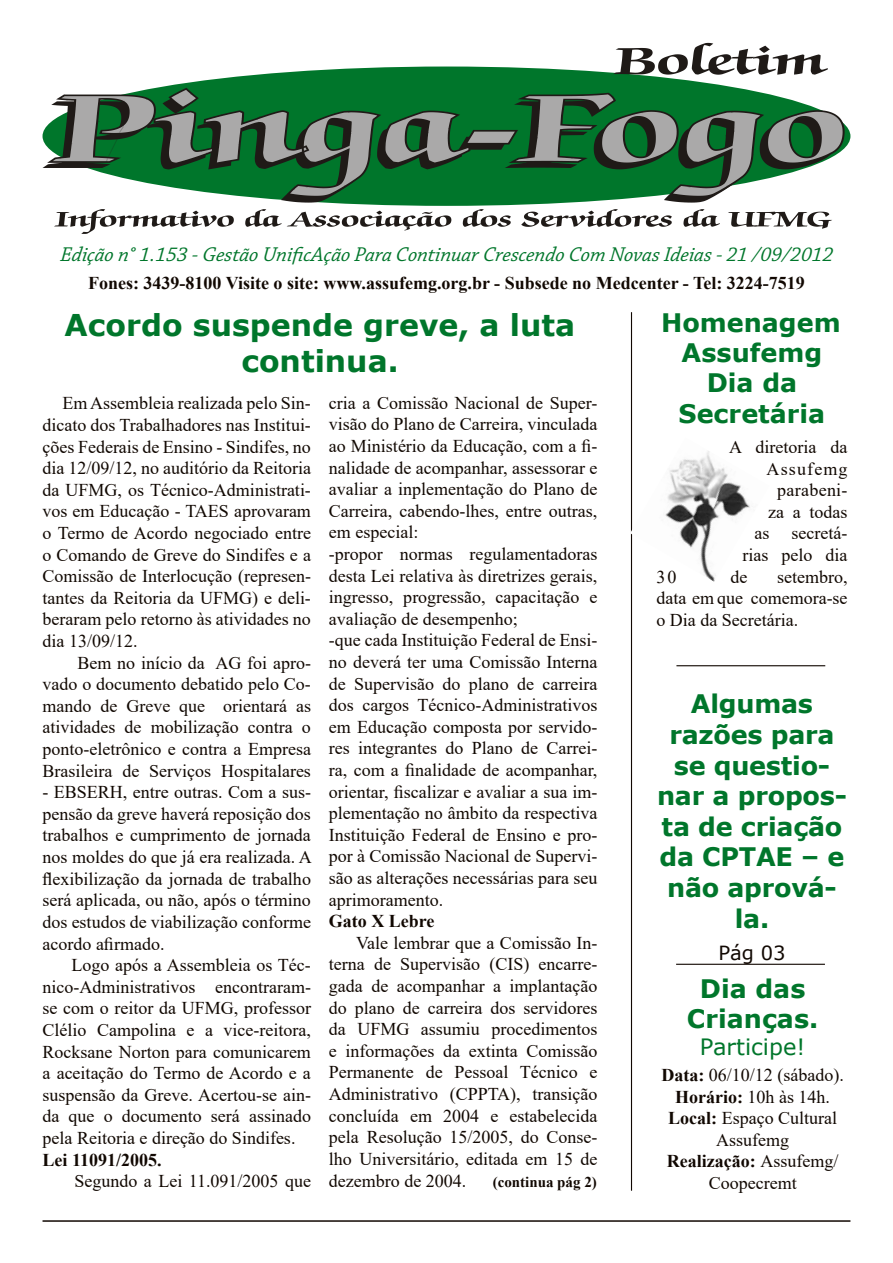
<style>
.page{position:relative;width:893px;height:1263px;background:#fff}
.page>*{position:absolute;margin:0;border:0;box-sizing:border-box;transform-origin:0 0}
.t1{font:700 30px/36px "Verdana";color:#00762b;text-align:center}
.t2{font:700 25.5px/30.6px "Verdana";letter-spacing:-.01em;color:#00762b;text-align:center}
.t3{font:22.5px "Verdana";color:#00762b}
.t4{font:italic 21px "Chaparral Pro";color:#00762b}
.t5{font:19.5px "Verdana";color:#110802}
.t6{font:18px/21.6px "Times New Roman";color:#110802;text-align:justify}
.t7{font:700 18px "Times New Roman";color:#110802}
.t8{font:700 15px "Times New Roman";color:#110802}
.s1{font-weight:700}
</style>
<div class="page">
<div style="left:43px;top:67px;width:807px;height:139px;background:#00762b;border-radius:50%"></div>
<svg style="left:613px;top:43px;width:215px;height:32px"></svg>
<svg style="left:54px;top:209px;width:180px;height:25px"></svg>
<svg style="left:245px;top:209px;width:206px;height:21px"></svg>
<svg style="left:463px;top:209px;width:48px;height:18px"></svg>
<svg style="left:521px;top:209px;width:151px;height:18px"></svg>
<svg style="left:683px;top:209px;width:37px;height:18px"></svg>
<svg style="left:728px;top:212px;width:104px;height:17px"></svg>
<svg style="left:43px;top:88px;width:802px;height:115px"></svg>
<hr style="left:43px;top:1220px;width:807px;height:2px;background:#110802">
<hr style="left:631px;top:312px;width:1px;height:879px;background:#110802">
<img style="left:630px;top:437px;width:120px;height:145px">
<hr style="left:676px;top:665px;width:149px;height:1px;background:#110802">
<hr style="left:676px;top:964px;width:149px;height:1px;background:#110802">
<p class="t4" style="left:60px;top:243px;width:777px">Edição n° 1.153 - Gestão UnificAção Para Continuar Crescendo Com Novas Ideias - 21 /09/2012</p>
<p class="t7" style="left:88px;top:270px;width:718px">Fones: 3439-8100 Visite o site: www.assufemg.org.br - Subsede no Medcenter - Tel: 3224-7519</p>
<h1 class="t1" style="left:65px;top:307px;width:512px">Acordo suspende greve, a luta continua.</h1>
<p class="t6" style="left:43px;top:392px;width:270px;text-indent:20px">Em Assembleia realizada pelo Sin&shy;dicato dos Trabalhadores nas Institui&shy;ções Federais de Ensino - Sindifes, no dia 12/09/12, no auditório da Reitoria da UFMG, os Técnico-Administrati&shy;vos em Educação - TAES aprovaram o Termo de Acordo negociado entre o Comando de Greve do Sindifes e a Comissão de Interlocução (represen&shy;tantes da Reitoria da UFMG) e deli&shy;beraram pelo retorno às atividades no dia 13/09/12.</p>
<p class="t6" style="left:43px;top:651px;width:270px;text-indent:35px">Bem no início da AG foi apro&shy;vado o documento debatido pelo Co&shy;mando de Greve que orientará as atividades de mobilização contra o ponto-eletrônico e contra a Empresa Brasileira de Serviços Hospitalares</p>
<p class="t6" style="left:43px;top:781px;width:271px">- EBSERH, entre outras. Com a sus&shy;pensão da greve haverá reposição dos trabalhos e cumprimento de jornada nos moldes do que já era realizada. A flexibilização da jornada de trabalho será aplicada, ou não, após o término dos estudos de viabilização conforme acordo afirmado.</p>
<p class="t6" style="left:43px;top:954px;width:270px;text-indent:29px">Logo após a Assembleia os Téc&shy;nico-Administrativos encontraram&shy;se com o reitor da UFMG, professor Clélio Campolina e a vice-reitora, Rocksane Norton para comunicarem a aceitação do Termo de Acordo e a suspensão da Greve. Acertou-se ain&shy;da que o documento será assinado pela Reitoria e direção do Sindifes.</p>
<p class="t7" style="left:43px;top:1146px;width:121px">Lei 11091/2005.</p>
<p class="t6" style="left:75px;top:1170px;width:238px">Segundo a Lei 11.091/2005 que</p>
<p class="t6" style="left:329px;top:391px;width:270px;text-align:left">cria a Comissão Nacional de Super&shy;visão do Plano de Carreira, vinculada ao Ministério da Educação, com a fi&shy;nalidade de acompanhar, assessorar e avaliar a inplementação do Plano de Carreira, cabendo-lhes, entre outras, em especial:<br>-propor normas regulamentadoras desta Lei relativa às diretrizes gerais, ingresso, progressão, capacitação e avaliação de desempenho;<br>-que cada Instituição Federal de Ensi&shy;no deverá ter uma Comissão Interna de Supervisão do plano de carreira dos cargos Técnico-Administrativos em Educação composta por servido&shy;res integrantes do Plano de Carrei&shy;ra, com a finalidade de acompanhar, orientar, fiscalizar e avaliar a sua im&shy;plementação no âmbito da respectiva Instituição Federal de Ensino e pro&shy;por à Comissão Nacional de Supervi&shy;são as alterações necessárias para seu aprimoramento.</p>
<p class="t7" style="left:329px;top:908px;width:107px">Gato X Lebre</p>
<p class="t6" style="left:329px;top:931px;width:270px;text-indent:27px">Vale lembrar que a Comissão In&shy;terna de Supervisão (CIS) encarre&shy;gada de acompanhar a implantação do plano de carreira dos servidores da UFMG assumiu procedimentos e informações da extinta Comissão Permanente de Pessoal Técnico e Administrativo (CPPTA), transição concluída em 2004 e estabelecida pela Resolução 15/2005, do Conse&shy;lho Universitário, editada em 15 de dezembro de 2004.</p>
<p class="t8" style="left:493px;top:1171px;width:106px">(continua pág 2)</p>
<h2 class="t2" style="left:661px;top:307px;width:181px;line-height:30.2px">Homenagem<br>Assufemg<br>Dia da<br>Secretária</h2>
<p class="t6" style="left:729px;top:435px;width:120px;text-align:right">A diretoria da<br>Assufemg parabeni-<br>za a todas<br>as secretá&shy;rias pelo dia</p>
<p class="t6" style="left:656px;top:565px;width:22px">30</p>
<p class="t6" style="left:731px;top:565px;width:18px">de</p>
<p class="t6" style="left:656px;top:565px;width:193px;text-indent:121px">setembro, data em que comemora-se o Dia da Secretária.</p>
<h2 class="t2" style="left:657px;top:688px;width:191px">Algumas razões para se questio&shy;nar a propos&shy;ta de criação da CPTAE – e não aprová&shy;la.</h2>
<p class="t5" style="left:718px;top:939px;width:69px">Pág 03</p>
<h2 class="t2" style="left:687px;top:972px;width:133px">Dia das<br>Crianças.</h2>
<p class="t3" style="left:700px;top:1031px;width:107px">Participe!</p>
<p class="t6" style="left:661px;top:1064px;width:184px;text-align:center"><span class="s1">Data:</span> 06/10/12 (sábado).<br><span class="s1">Horário:</span> 10h às 14h.<br><span class="s1">Local:</span> Espaço Cultural<br>Assufemg<br><span class="s1">Realização:</span> Assufemg/<br>Coopecremt</p>
</div>
